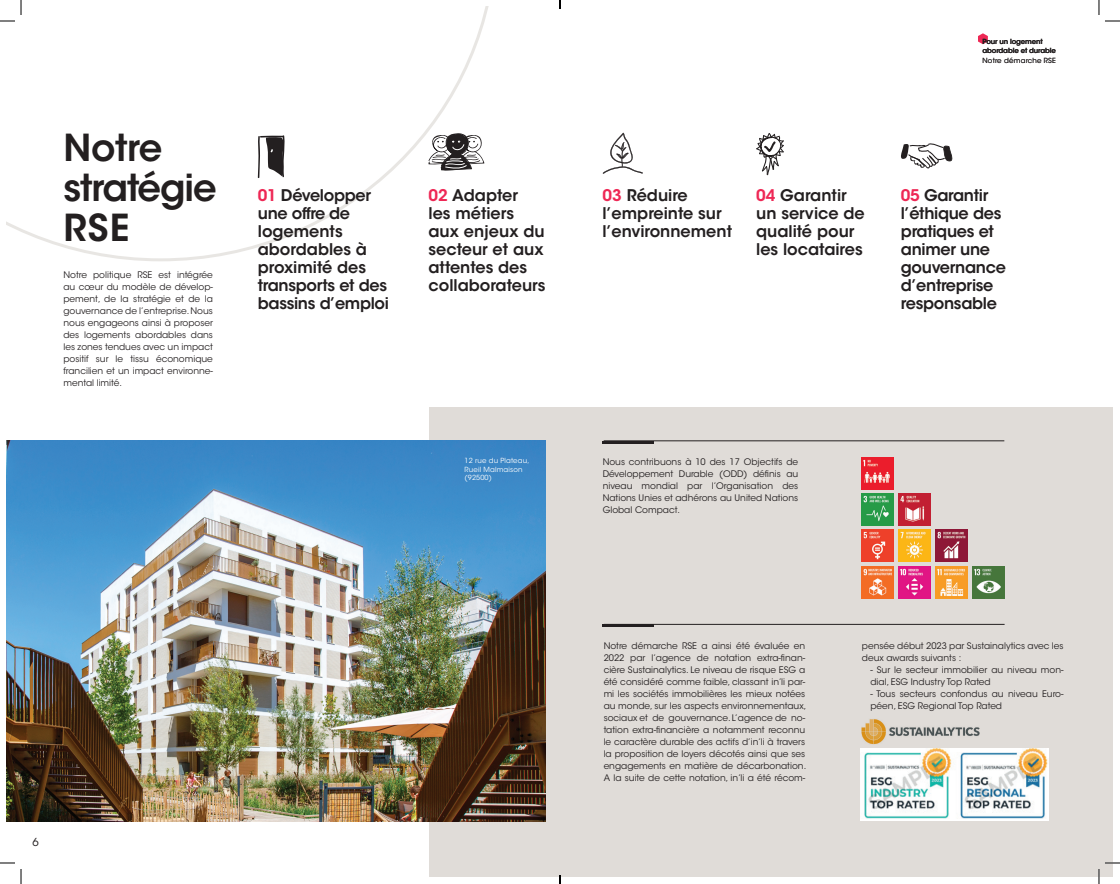
<style>
.page{position:relative;width:1120px;height:884px;background:#fff}
.page>*{position:absolute;margin:0;border:0;box-sizing:border-box;transform-origin:0 0}
.t1{font:600 37px "ITC Avant Garde Std";letter-spacing:-.03em;color:#231f20}
.t2{font:600 16px/18px "ITC Avant Garde Std";letter-spacing:-.02em;color:#231f20}
.t3{font:600 16px/18px "ITC Avant Garde Std";color:#231f20}
.t4{font:11px "ITC Avant Garde Std";color:#231f20}
.t5{font:9px/12px "ITC Avant Garde Std";color:#231f20;text-align:justify}
.t6{font:7px/8.4px "ITC Avant Garde Std";letter-spacing:.02em;color:#fff}
.t7{font:600 7px "ITC Avant Garde Std";letter-spacing:-.02em;color:#231f20}
.t8{font:7px "ITC Avant Garde Std";letter-spacing:.03em;color:#231f20}
.s1{color:#ee2855}
</style>
<div class="page">
<svg style="left:978px;top:33px;width:9px;height:11px"></svg>
<div style="left:429px;top:407px;width:683px;height:470px;background:#e0dcd8"></div>
<svg style="left:7px;top:7px;width:481px;height:254px"></svg>
<img style="left:7px;top:441px;width:538px;height:381px">
<img style="left:861px;top:457px;width:32px;height:32px">
<img style="left:898px;top:530px;width:32px;height:32px">
<img style="left:935px;top:566px;width:32px;height:32px">
<img style="left:861px;top:493px;width:32px;height:32px">
<img style="left:935px;top:530px;width:32px;height:32px">
<img style="left:972px;top:566px;width:32px;height:32px">
<img style="left:898px;top:493px;width:32px;height:32px">
<img style="left:861px;top:566px;width:32px;height:32px">
<img style="left:861px;top:530px;width:32px;height:32px">
<img style="left:898px;top:566px;width:32px;height:32px">
<img style="left:861px;top:719px;width:118px;height:26px">
<hr style="left:603px;top:441px;width:401px;height:1px;background:#231f20">
<hr style="left:603px;top:624px;width:401px;height:1px;background:#231f20">
<hr style="left:602px;top:441px;width:52px;height:2px;background:#231f20">
<hr style="left:602px;top:624px;width:51px;height:3px;background:#231f20">
<svg style="left:756px;top:133px;width:28px;height:42px"></svg>
<svg style="left:602px;top:133px;width:40px;height:41px"></svg>
<svg style="left:901px;top:143px;width:51px;height:26px"></svg>
<svg style="left:428px;top:132px;width:56px;height:39px"></svg>
<svg style="left:258px;top:135px;width:27px;height:43px"></svg>
<img style="left:860px;top:748px;width:188px;height:72px">
<svg style="left:0;top:0;width:22px;height:22px"></svg>
<svg style="left:0;top:862px;width:22px;height:22px"></svg>
<svg style="left:1098px;top:0;width:21px;height:22px"></svg>
<svg style="left:1098px;top:862px;width:21px;height:22px"></svg>
<p class="t1" style="left:64px;top:124px;width:100px">Notre</p>
<p class="t1" style="left:64px;top:164px;width:155px">stratégie</p>
<p class="t1" style="left:64px;top:204px;width:67px">RSE</p>
<p class="t5" style="left:63px;top:269px;width:151px">Notre politique RSE est intégrée au cœur du modèle de dévelop&shy;pement, de la stratégie et de la gouvernance de l’entreprise. Nous nous engageons ainsi à proposer des logements abordables dans les zones tendues avec un impact positif sur le tissu économique francilien et un impact environne&shy;mental limité.</p>
<p class="t2" style="left:258px;top:186px;width:133px"><span class="s1">01</span> Développer une offre de logements abordables à proximité des transports et des bassins d’emploi</p>
<p class="t3" style="left:428px;top:186px;width:118px"><span class="s1">02</span> Adapter<br>les métiers aux enjeux du secteur et aux attentes des collaborateurs</p>
<p class="t6" style="left:464px;top:457px;width:66px">12 rue du Plateau,<br>Rueil Malmaison (92500)</p>
<p class="t4" style="left:32px;top:835px;width:8px">6</p>
<p class="t7" style="left:982px;top:37px;width:62px">Pour un logement</p>
<p class="t7" style="left:982px;top:46px;width:75px">abordable et durable</p>
<p class="t8" style="left:982px;top:57px;width:75px">Notre démarche RSE</p>
<p class="t3" style="left:602px;top:186px;width:87px"><span class="s1">03</span> Réduire</p>
<p class="t3" style="left:602px;top:204px;width:131px">l’empreinte sur l’environnement</p>
<p class="t3" style="left:756px;top:186px;width:110px"><span class="s1">04</span> Garantir un service de qualité pour les locataires</p>
<p class="t2" style="left:900px;top:186px;width:106px"><span class="s1">05</span> Garantir l’éthique des pratiques et animer une gouvernance d’entreprise responsable</p>
<p class="t5" style="left:602px;top:456px;width:197px">Nous contribuons à 10 des 17 Objectifs de Développement Durable (ODD) définis au niveau mondial par l’Organisation des Nations Unies et adhérons au United Nations Global Compact.</p>
<p class="t5" style="left:603px;top:640px;width:204px">Notre démarche RSE a ainsi été évaluée en 2022 par l’agence de notation extra-finan&shy;cière Sustainalytics. Le niveau de risque ESG a été considéré comme faible, classant in’li par&shy;mi les sociétés immobilières les mieux notées au monde, sur les aspects environnementaux, sociaux et de gouvernance. L’agence de no&shy;tation extra-financière a notamment reconnu le caractère durable des actifs d’in’li à travers la proposition de loyers décotés ainsi que ses engagements en matière de décarbonation.<br>A la suite de cette notation, in’li a été récom-</p>
<p class="t5" style="left:861px;top:640px;width:203px">pensée début 2023 par Sustainalytics avec les deux awards suivants :</p>
<p class="t5" style="left:870px;top:664px;width:194px">- Sur le secteur immobilier au niveau mon&shy;dial, ESG Industry Top Rated</p>
<p class="t5" style="left:870px;top:688px;width:194px">- Tous secteurs confondus au niveau Euro&shy;péen, ESG Regional Top Rated</p>
</div>
